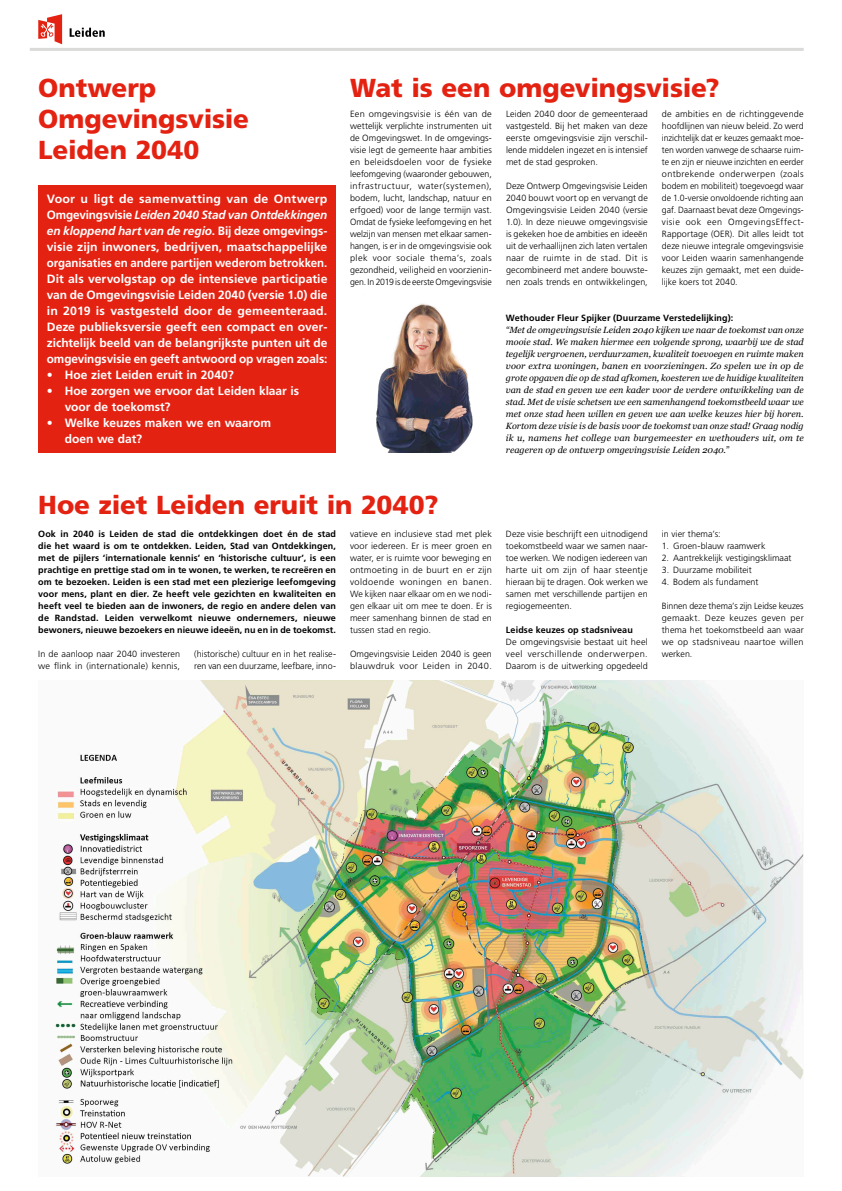
<style>
.page{position:relative;width:842px;height:1191px;background:#fff}
.page>*{position:absolute;margin:0;border:0;box-sizing:border-box;transform-origin:0 0}
.t1{font:900 26px/31.2px "Frutiger LT Std";letter-spacing:-.01em;color:#e42212}
.t2{font:700 12px/16px "Frutiger LT Std";letter-spacing:-.005em;color:#fff}
.t3{font:300 9px/12px "Frutiger LT Std";letter-spacing:.005em;color:#000;text-align:justify}
.t4{font:italic 9px/12px "Georgia";letter-spacing:.005em;color:#000;text-align:justify}
.t5{font:700 9px/12px "Frutiger LT Std";letter-spacing:.01em;color:#000;text-align:justify}
.s1{font-style:italic}
</style>
<div class="page">
<svg style="left:38px;top:14px;width:24px;height:30px"></svg>
<svg style="left:70px;top:28px;width:35px;height:9px"></svg>
<hr style="left:30px;top:48px;width:774px;height:3px;background:#dadad9">
<img style="left:55px;top:681px;width:749px;height:495px">
<div style="left:38px;top:185px;width:298px;height:268px;background:#e42212"></div>
<img style="left:376px;top:303px;width:97px;height:150px">
<h1 class="t1" style="left:38px;top:72px;width:212px">Ontwerp<br>Omgevingsvisie<br>Leiden 2040</h1>
<p class="t2" style="left:47px;top:191px;width:282px;text-align:justify">Voor u ligt de samenvatting van de Ontwerp Omgevingsvisie <span class="s1">Leiden 2040 Stad van Ontdekkingen en kloppend hart van de regio</span>. Bij deze omgevings&shy;visie zijn inwoners, bedrijven, maatschappelijke organisaties en andere partijen wederom betrokken.<br>Dit als vervolgstap op de intensieve participatie van de Omgevingsvisie Leiden 2040 (versie 1.0) die in 2019 is vastgesteld door de gemeenteraad.<br>Deze publieksversie geeft een compact en over&shy;zichtelijk beeld van de belangrijkste punten uit de omgevingsvisie en geeft antwoord op vragen zoals:</p>
<h2 class="t2" style="left:47px;top:367px;width:188px">• Hoe ziet Leiden eruit in 2040?</h2>
<h2 class="t2" style="left:65px;top:383px;width:236px;text-indent:-18px">• Hoe zorgen we ervoor dat Leiden klaar is voor de toekomst?</h2>
<h2 class="t2" style="left:65px;top:415px;width:208px;text-indent:-18px">• Welke keuzes maken we en waarom doen we dat?</h2>
<h1 class="t1" style="left:350px;top:72px;width:371px">Wat is een omgevingsvisie?</h1>
<p class="t3" style="left:350px;top:108px;width:143px">Een omgevingsvisie is één van de wettelijk verplichte instrumenten uit de Omgevingswet. In de omgevings&shy;visie legt de gemeente haar ambities en beleidsdoelen voor de fysieke leefomgeving (waaronder gebouwen, infrastructuur, water(systemen), bodem, lucht, landschap, natuur en erfgoed) voor de lange termijn vast.<br>Omdat de fysieke leefomgeving en het welzijn van mensen met elkaar samen&shy;hangen, is er in de omgevingsvisie ook plek voor sociale thema’s, zoals gezondheid, veiligheid en voorzienin&shy;gen. In 2019 is de eerste Omgevingsvisie</p>
<p class="t3" style="left:506px;top:108px;width:143px">Leiden 2040 door de gemeenteraad vastgesteld. Bij het maken van deze eerste omgevingsvisie zijn verschil&shy;lende middelen ingezet en is intensief met de stad gesproken.</p>
<p class="t3" style="left:662px;top:108px;width:143px">de ambities en de richtinggevende hoofdlijnen van nieuw beleid. Zo werd inzichtelijk dat er keuzes gemaakt moe&shy;ten worden vanwege de schaarse ruim&shy;te en zijn er nieuwe inzichten en eerder ontbrekende onderwerpen (zoals bodem en mobiliteit) toegevoegd waar de 1.0-versie onvoldoende richting aan gaf. Daarnaast bevat deze Omgevings&shy;visie ook een OmgevingsEffect-Rapportage (OER). Dit alles leidt tot deze nieuwe integrale omgevingsvisie voor Leiden waarin samenhangende keuzes zijn gemaakt, met een duide&shy;lijke koers tot 2040.</p>
<p class="t3" style="left:506px;top:180px;width:143px">Deze Ontwerp Omgevingsvisie Leiden 2040 bouwt voort op en vervangt de Omgevingsvisie Leiden 2040 (versie 1.0). In deze nieuwe omgevingsvisie is gekeken hoe de ambities en ideeën uit de verhaallijnen zich laten vertalen naar de ruimte in de stad. Dit is gecombineerd met andere bouwste&shy;nen zoals trends en ontwikkelingen,</p>
<p class="t5" style="left:506px;top:312px;width:229px">Wethouder Fleur Spijker (Duurzame Verstedelijking):</p>
<p class="t4" style="left:506px;top:323px;width:299px">“Met de omgevingsvisie Leiden 2040 kijken we naar de toekomst van onze mooie stad. We maken hiermee een volgende sprong, waarbij we de stad tegelijk vergroenen, verduurzamen, kwaliteit toevoegen en ruimte maken voor extra woningen, banen en voorzieningen. Zo spelen we in op de grote opgaven die op de stad afkomen, koesteren we de huidige kwaliteiten van de stad en geven we een kader voor de verdere ontwikkeling van de stad. Met de visie schetsen we een samenhangend toekomstbeeld waar we met onze stad heen willen en geven we aan welke keuzes hier bij horen.<br>Kortom deze visie is de basis voor de toekomst van onze stad! Graag nodig ik u, namens het college van burgemeester en wethouders uit, om te reageren op de ontwerp omgevingsvisie Leiden 2040.”</p>
<h1 class="t1" style="left:38px;top:489px;width:402px">Hoe ziet Leiden eruit in 2040?</h1>
<p class="t5" style="left:38px;top:528px;width:299px">Ook in 2040 is Leiden de stad die ontdekkingen doet én de stad die het waard is om te ontdekken. Leiden, Stad van Ontdekkingen, met de pijlers ‘internationale kennis’ en ‘historische cultuur’, is een prachtige en prettige stad om in te wonen, te werken, te recreëren en om te bezoeken. Leiden is een stad met een plezierige leefomgeving voor mens, plant en dier. Ze heeft vele gezichten en kwaliteiten en heeft veel te bieden aan de inwoners, de regio en andere delen van de Randstad. Leiden verwelkomt nieuwe ondernemers, nieuwe bewoners, nieuwe bezoekers en nieuwe ideeën, nu en in de toekomst.</p>
<p class="t3" style="left:506px;top:528px;width:143px">Deze visie beschrijft een uitnodigend toekomstbeeld waar we samen naar&shy;toe werken. We nodigen iedereen van harte uit om zijn of haar steentje hieraan bij te dragen. Ook werken we samen met verschillende partijen en regiogemeenten.</p>
<p class="t5" style="left:506px;top:624px;width:128px">Leidse keuzes op stadsniveau</p>
<p class="t3" style="left:506px;top:636px;width:143px">De omgevingsvisie bestaat uit heel veel verschillende onderwerpen.<br>Daarom is de uitwerking opgedeeld</p>
<p class="t3" style="left:350px;top:528px;width:143px">vatieve en inclusieve stad met plek voor iedereen. Er is meer groen en water, er is ruimte voor beweging en ontmoeting in de buurt en er zijn voldoende woningen en banen.<br>We kijken naar elkaar om en we nodi&shy;gen elkaar uit om mee te doen. Er is meer samenhang binnen de stad en tussen stad en regio.</p>
<p class="t3" style="left:350px;top:648px;width:143px">Omgevingsvisie Leiden 2040 is geen blauwdruk voor Leiden in 2040.</p>
<p class="t3" style="left:662px;top:528px;width:60px">in vier thema’s:</p>
<p class="t3" style="left:662px;top:540px;width:105px">1. Groen-blauw raamwerk</p>
<p class="t3" style="left:662px;top:552px;width:131px">2. Aantrekkelijk vestigingsklimaat</p>
<p class="t3" style="left:662px;top:564px;width:92px">3. Duurzame mobiliteit</p>
<p class="t3" style="left:662px;top:576px;width:98px">4. Bodem als fundament</p>
<p class="t3" style="left:662px;top:600px;width:143px">Binnen deze thema’s zijn Leidse keuzes gemaakt. Deze keuzes geven per thema het toekomstbeeld aan waar we op stadsniveau naartoe willen</p>
<p class="t3" style="left:38px;top:648px;width:143px">In de aanloop naar 2040 investeren</p>
<p class="t3" style="left:662px;top:648px;width:32px">werken.</p>
<p class="t3" style="left:38px;top:660px;width:143px">we flink in (internationale) kennis,</p>
<p class="t3" style="left:194px;top:648px;width:143px">(historische) cultuur en in het realise&shy;ren van een duurzame, leefbare, inno-</p>
</div>
